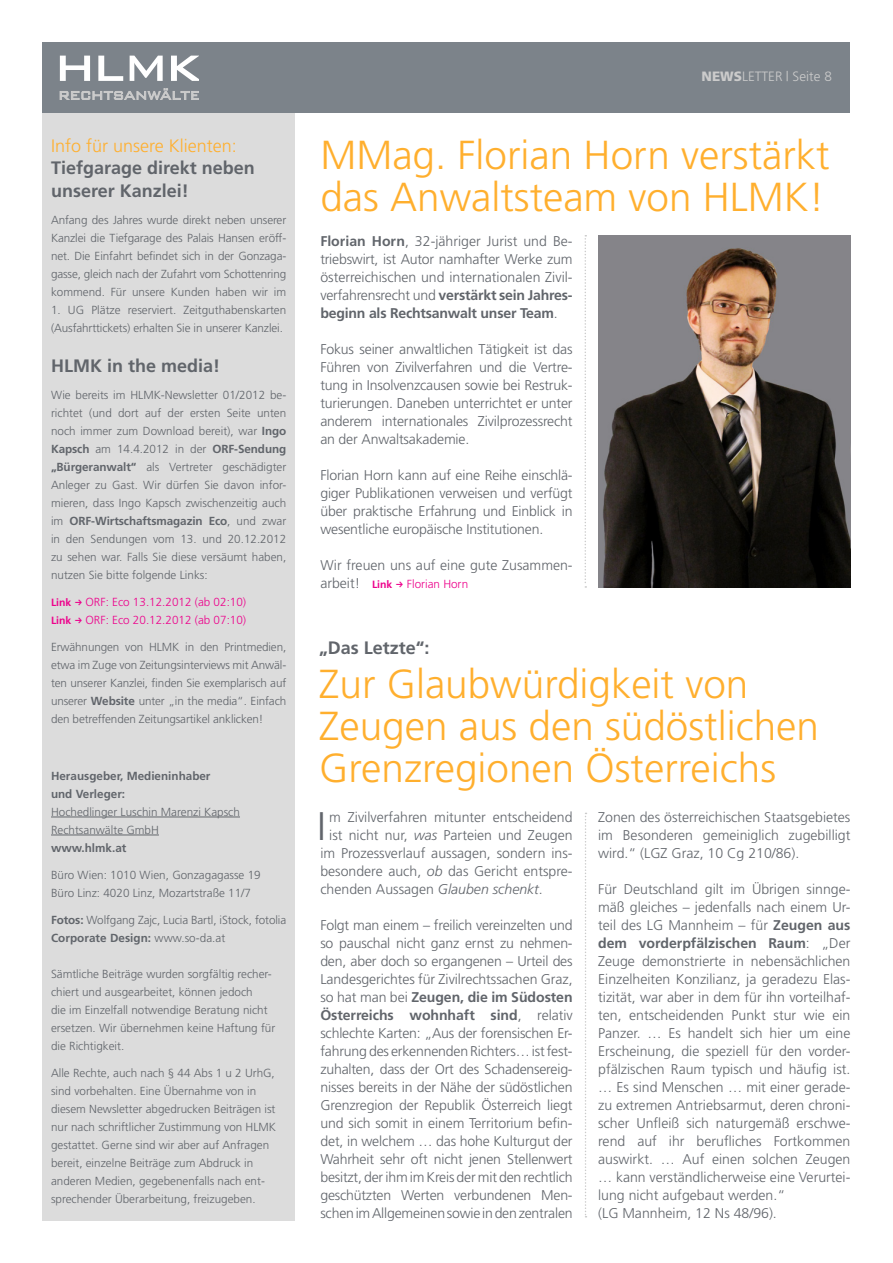
<style>
.page{position:relative;width:893px;height:1263px;background:#fff}
.page>*{position:absolute;margin:0;border:0;box-sizing:border-box;transform-origin:0 0}
.t1{font:300 40.5px/42px "Frutiger";color:#ffaf2e}
.t2{font:300 39.9px "Frutiger";color:#61656b}
.t3{font:700 18px/22.5px "Frutiger";color:#61656b}
.t4{font:300 18px "Frutiger";color:#ffaf2e}
.t5{font:300 14.1px/18px "Frutiger";color:#61656b;text-align:justify}
.t6{font:300 13.5px "Frutiger";color:#cbcbcb}
.t7{font:300 11.7px/18px "Frutiger";color:#61656b}
.t8{font:300 11.7px/18px "Frutiger";color:#ed028c}
.t9{font:700 11.7px "Frutiger";color:#61656b}
.s1{font-weight:700}
.s2{font-weight:700;font-size:10.5px}
.s3{font-weight:900}
.s4{font-size:14.1px;color:#61656b}
.s5{font-style:italic}
</style>
<div class="page">
<svg style="left:585px;top:235px;width:1px;height:353px"></svg>
<svg style="left:585px;top:813px;width:1px;height:404px"></svg>
<div style="left:43px;top:101px;width:252px;height:1119px;background:#dcdcdc"></div>
<hr style="left:51px;top:817px;width:189px;height:1px;background:#61656b">
<hr style="left:51px;top:835px;width:108px;height:1px;background:#61656b">
<div style="left:43px;top:43px;width:807px;height:70px;background:#7c838a"></div>
<svg style="left:60px;top:88px;width:138px;height:12px"></svg>
<svg style="left:60px;top:56px;width:30px;height:25px"></svg>
<svg style="left:98px;top:56px;width:25px;height:25px"></svg>
<svg style="left:130px;top:56px;width:33px;height:25px"></svg>
<svg style="left:171px;top:56px;width:27px;height:25px"></svg>
<img style="left:598px;top:235px;width:252px;height:353px">
<p class="t4" style="left:51px;top:135px;width:187px">Info für unsere Klienten:</p>
<p class="t3" style="left:51px;top:157px;width:205px">Tiefgarage direkt neben unserer Kanzlei!</p>
<p class="t7" style="left:51px;top:211px;width:237px;text-align:justify">Anfang des Jahres wurde direkt neben unserer Kanzlei die Tiefgarage des Palais Hansen eröff&shy;net. Die Einfahrt befindet sich in der Gonzaga&shy;gasse, gleich nach der Zufahrt vom Schottenring kommend. Für unsere Kunden haben wir im</p>
<p class="t7" style="left:51px;top:301px;width:237px">1. UG Plätze reserviert. Zeitguthabenskarten (Ausfahrttickets) erhalten Sie in unserer Kanzlei.</p>
<p class="t3" style="left:51px;top:355px;width:171px">HLMK in the media!</p>
<p class="t7" style="left:51px;top:386px;width:237px;text-align:justify">Wie bereits im HLMK-Newsletter 01/2012 be&shy;richtet (und dort auf der ersten Seite unten noch immer zum Download bereit), war <span class="s1">Ingo Kapsch</span> am 14.4.2012 in der <span class="s1">ORF-Sendung „Bürgeranwalt“</span> als Vertreter geschädigter Anleger zu Gast. Wir dürfen Sie davon infor&shy;mieren, dass Ingo Kapsch zwischenzeitig auch im <span class="s1">ORF-Wirtschaftsmagazin Eco</span>, und zwar in den Sendungen vom 13. und 20.12.2012 zu sehen war. Falls Sie diese versäumt haben, nutzen Sie bitte folgende Links:</p>
<p class="t8" style="left:51px;top:593px;width:197px"><span class="s2">Link</span> ORF: Eco 13.12.2012 (ab 02:10)<br><span class="s2">Link</span> ORF: Eco 20.12.2012 (ab 07:10)</p>
<p class="t7" style="left:51px;top:638px;width:237px;text-align:justify">Erwähnungen von HLMK in den Printmedien, etwa im Zuge von Zeitungsinterviews mit Anwäl&shy;ten unserer Kanzlei, finden Sie exemplarisch auf unserer <span class="s1">Website</span> unter „in the media“. Einfach den betreffenden Zeitungsartikel anklicken!</p>
<p class="t9" style="left:51px;top:769px;width:161px">Herausgeber, Medieninhaber</p>
<p class="t9" style="left:51px;top:787px;width:76px">und Verleger:</p>
<p class="t7" style="left:51px;top:803px;width:190px">Hochedlinger Luschin Marenzi Kapsch<br>Rechtsanwälte GmbH</p>
<p class="t9" style="left:51px;top:841px;width:77px">www.hlmk.at</p>
<p class="t7" style="left:51px;top:866px;width:211px">Büro Wien: 1010 Wien, Gonzagagasse 19<br>Büro Linz: 4020 Linz, Mozartstraße 11/7</p>
<p class="t7" style="left:51px;top:911px;width:237px"><span class="s1">Fotos:</span> Wolfgang Zajc, Lucia Bartl, iStock, fotolia<br><span class="s1">Corporate Design:</span> www.so-da.at</p>
<p class="t7" style="left:51px;top:965px;width:226px">Sämtliche Beiträge wurden sorgfältig recher&shy;chiert und ausgearbeitet, können jedoch<br>die im Einzelfall notwendige Beratung nicht ersetzen. Wir übernehmen keine Haftung für die Richtigkeit.</p>
<p class="t7" style="left:51px;top:1064px;width:227px">Alle Rechte, auch nach § 44 Abs 1 u 2 UrhG, sind vorbehalten. Eine Übernahme von in diesem Newsletter abgedrucken Beiträgen ist nur nach schriftlicher Zustimmung von HLMK gestattet. Gerne sind wir aber auf Anfragen bereit, einzelne Beiträge zum Abdruck in anderen Medien, gegebenenfalls nach ent&shy;sprechender Überarbeitung, freizugeben.</p>
<p class="t6" style="left:701px;top:69px;width:132px"><span class="s3">NEWS</span>LETTER | Seite 8</p>
<h1 class="t1" style="left:320px;top:133px;width:511px">MMag. Florian Horn verstärkt das Anwaltsteam von HLMK!</h1>
<p class="t5" style="left:320px;top:232px;width:254px"><span class="s1">Florian Horn</span>, 32-jähriger Jurist und Be&shy;triebswirt, ist Autor namhafter Werke zum österreichischen und internationalen Zivil&shy;verfahrensrecht und <span class="s1">verstärkt sein Jahres&shy;beginn als Rechtsanwalt unser Team</span>.</p>
<p class="t5" style="left:320px;top:340px;width:254px">Fokus seiner anwaltlichen Tätigkeit ist das Führen von Zivilverfahren und die Vertre&shy;tung in Insolvenzcausen sowie bei Restruk&shy;turierungen. Daneben unterrichtet er unter anderem internationales Zivilprozessrecht an der Anwaltsakademie.</p>
<p class="t5" style="left:320px;top:466px;width:254px">Florian Horn kann auf eine Reihe einschlä&shy;giger Publikationen verweisen und verfügt über praktische Erfahrung und Einblick in wesentliche europäische Institutionen.</p>
<p class="t5" style="left:320px;top:556px;width:254px">Wir freuen uns auf eine gute Zusammen-</p>
<p class="t8" style="left:320px;top:575px;width:149px"><span class="s4">arbeit!</span> <span class="s2">Link</span> Florian Horn</p>
<p class="t3" style="left:319px;top:637px;width:112px">„Das Letzte“:</p>
<h1 class="t1" style="left:319px;top:663px;width:501px">Zur Glaubwürdigkeit von<br>Zeugen aus den südöstlichen</h1>
<h1 class="t1" style="left:319px;top:747px;width:458px">Grenzregionen Österreichs</h1>
<h2 class="t2" style="left:317px;top:803px;width:10px">I</h2>
<p class="t5" style="left:329px;top:808px;width:245px">m Zivilverfahren mitunter entscheidend</p>
<p class="t5" style="left:329px;top:826px;width:245px">ist nicht nur, <span class="s5">was</span> Parteien und Zeugen</p>
<p class="t5" style="left:320px;top:844px;width:254px">im Prozessverlauf aussagen, sondern ins-</p>
<p class="t5" style="left:320px;top:862px;width:254px">besondere auch, <span class="s5">ob</span> das Gericht entspre-</p>
<p class="t5" style="left:320px;top:880px;width:224px">chenden Aussagen <span class="s5">Glauben schenkt</span>.</p>
<p class="t5" style="left:320px;top:916px;width:254px">Folgt man einem – freilich vereinzelten und so pauschal nicht ganz ernst zu nehmen&shy;den, aber doch so ergangenen – Urteil des Landesgerichtes für Zivilrechtssachen Graz, so hat man bei <span class="s1">Zeugen, die im Südosten Österreichs wohnhaft sind</span>, relativ schlechte Karten: „Aus der forensischen Er&shy;fahrung des erkennenden Richters… ist fest&shy;zuhalten, dass der Ort des Schadensereig&shy;nisses bereits in der Nähe der südöstlichen Grenzregion der Republik Österreich liegt und sich somit in einem Territorium befin&shy;det, in welchem … das hohe Kulturgut der Wahrheit sehr oft nicht jenen Stellenwert besitzt, der ihm im Kreis der mit den rechtlich geschützten Werten verbundenen Men&shy;schen im Allgemeinen sowie in den zentralen</p>
<p class="t5" style="left:598px;top:808px;width:254px">Zonen des österreichischen Staatsgebietes im Besonderen gemeiniglich zugebilligt wird.“ (LGZ Graz, 10 Cg 210/86).</p>
<p class="t5" style="left:598px;top:880px;width:254px;text-align:left">Für Deutschland gilt im Übrigen sinnge&shy;mäß gleiches – jedenfalls nach einem Ur&shy;teil des LG Mannheim – für <span class="s1">Zeugen aus dem vorderpfälzischen Raum</span>: „Der Zeuge demonstrierte in nebensächlichen Einzelheiten Konzilianz, ja geradezu Elas&shy;tizität, war aber in dem für ihn vorteilhaf&shy;ten, entscheidenden Punkt stur wie ein Panzer. … Es handelt sich hier um eine Erscheinung, die speziell für den vorder&shy;pfälzischen Raum typisch und häufig ist. … Es sind Menschen … mit einer gerade&shy;zu extremen Antriebsarmut, deren chroni&shy;scher Unfleiß sich naturgemäß erschwe&shy;rend auf ihr berufliches Fortkommen auswirkt. … Auf einen solchen Zeugen … kann verständlicherweise eine Verurtei&shy;lung nicht aufgebaut werden.“<br>(LG Mannheim, 12 Ns 48/96).</p>
</div>
